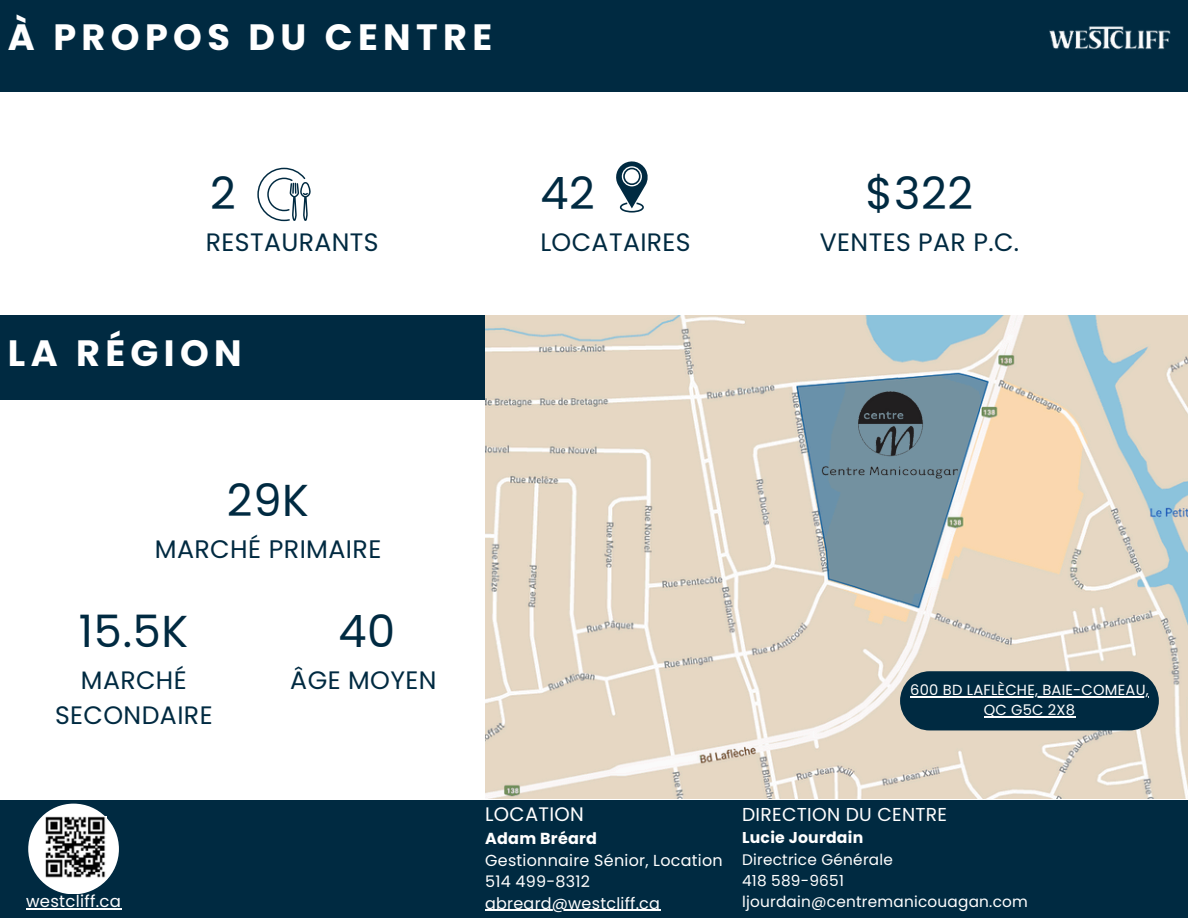
<style>
.page{position:relative;width:1188px;height:918px;background:#002a41}
.page>*{position:absolute;margin:0;border:0;box-sizing:border-box;transform-origin:0 0}
.t1{font:44.7px "Poppins";letter-spacing:.015em;color:#002a41}
.t2{font:700 36.6px "Poppins";letter-spacing:.145em;color:#fff}
.t3{font:25.35px "Poppins";letter-spacing:.015em;color:#002a41}
.t4{font:25.2px/34.8px "Poppins";letter-spacing:.015em;color:#002a41;text-align:center}
.t5{font:19.5px "Poppins";letter-spacing:.015em;color:#fff}
.t6{font:18.75px "Poppins";letter-spacing:.015em;color:#fff}
.t7{font:16.5px "Poppins";letter-spacing:.015em;color:#fff}
.t8{font:15.9px/21.3px "Poppins";letter-spacing:.015em;color:#fff}
.t9{font:700 15.9px "Poppins";letter-spacing:.015em;color:#fff}
.t10{font:700 15.75px "Poppins";letter-spacing:.015em;color:#fff}
.t11{font:15.3px/21.3px "Poppins";letter-spacing:.015em;color:#fff}
.t12{font:14.7px/20.2px "Poppins";letter-spacing:.015em;color:#fff;text-align:center}
</style>
<div class="page">
<div style="left:0;top:92px;width:1188px;height:707px;background:#fff"></div>
<svg style="left:257px;top:168px;width:53px;height:53px"></svg>
<svg style="left:616px;top:161px;width:32px;height:52px"></svg>
<div style="left:28px;top:804px;width:91px;height:90px;background:#fff;border-radius:50%"></div>
<img style="left:45px;top:817px;width:61px;height:61px">
<img style="left:1049px;top:26px;width:122px;height:24px">
<div style="left:0;top:315px;width:1188px;height:84px;background:#002a41"></div>
<hr style="left:485px;top:910px;width:175px;height:1px;background:#fff">
<hr style="left:26px;top:909px;width:95px;height:1px;background:#fff">
<img style="left:485px;top:315px;width:703px;height:484px">
<svg style="left:900px;top:671px;width:259px;height:59px;background:#12384c"></svg>
<hr style="left:910px;top:696px;width:239px;height:1px;background:#fff">
<hr style="left:984px;top:716px;width:91px;height:1px;background:#fff">
<img style="left:819px;top:388px;width:139px;height:92px">
<p class="t2" style="left:8px;top:12px;width:486px">À PROPOS DU CENTRE</p>
<p class="t1" style="left:210px;top:162px;width:27px">2</p>
<p class="t4" style="left:206px;top:225px;width:174px">RESTAURANTS</p>
<p class="t2" style="left:8px;top:327px;width:236px">LA RÉGION</p>
<p class="t1" style="left:227px;top:469px;width:84px">29K</p>
<p class="t3" style="left:155px;top:531px;width:228px">MARCHÉ PRIMAIRE</p>
<h2 class="t1" style="left:79px;top:601px;width:111px">15.5K</h2>
<h2 class="t4" style="left:55px;top:663px;width:159px">MARCHÉ<br>SECONDAIRE</h2>
<p class="t7" style="left:26px;top:890px;width:96px">westcliff.ca</p>
<h2 class="t1" style="left:338px;top:601px;width:58px">40</h2>
<h2 class="t4" style="left:290px;top:663px;width:148px">ÂGE MOYEN</h2>
<p class="t1" style="left:540px;top:162px;width:56px">42</p>
<p class="t4" style="left:540px;top:225px;width:152px">LOCATAIRES</p>
<p class="t1" style="left:866px;top:162px;width:109px">$322</p>
<p class="t4" style="left:820px;top:225px;width:201px">VENTES PAR P.C.</p>
<h2 class="t12" style="left:910px;top:680px;width:240px">600 BD LAFLÈCHE, BAIE-COMEAU,<br>QC G5C 2X8</h2>
<p class="t5" style="left:485px;top:800px;width:100px">LOCATION</p>
<p class="t9" style="left:485px;top:828px;width:113px">Adam Bréard</p>
<p class="t8" style="left:485px;top:850px;width:239px">Gestionnaire Sénior, Location<br>514 499-8312 abreard@westcliff.ca</p>
<p class="t6" style="left:742px;top:801px;width:207px">DIRECTION DU CENTRE</p>
<p class="t10" style="left:742px;top:827px;width:123px">Lucie Jourdain</p>
<p class="t11" style="left:742px;top:849px;width:287px">Directrice Générale<br>418 589-9651 ljourdain@centremanicouagan.com</p>
</div>
